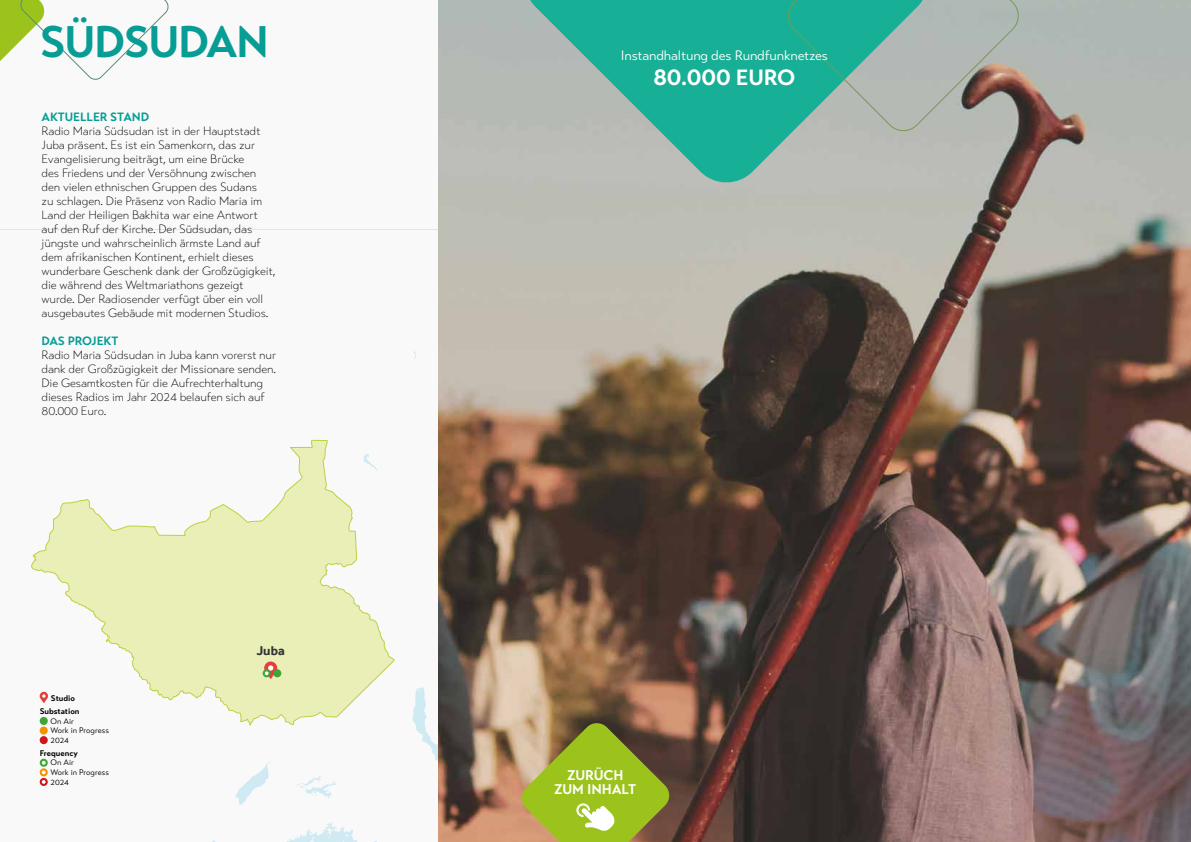
<style>
.page{position:relative;width:1191px;height:842px;background:#fff}
.page>*{position:absolute;margin:0;border:0;box-sizing:border-box;transform-origin:0 0}
.t1{font:700 44px "Transat Text";letter-spacing:-.03em;color:#079d95}
.t2{font:700 22px "Transat Text";letter-spacing:-.01em;color:#fff}
.t3{font:700 14px/14px "Transat Text";letter-spacing:-.01em;color:#fff;text-align:center}
.t4{font:13.6px "Transat Text Standard";letter-spacing:-.01em;color:#fff}
.t5{font:700 13.1px "Effra";color:#333}
.t6{font:300 12px/14px "Transat Text";letter-spacing:-.01em;color:#000}
.t7{font:700 12px "Transat Text";letter-spacing:-.01em;color:#079d95}
.t8{font:700 8.2px/13px "Transat Text";color:#000}
.t9{font:8px/9.6px "Transat Text Standard";color:#000}
</style>
<div class="page">
<div style="left:0;top:0;width:587px;height:842px;background:#f9f9f9"></div>
<svg style="left:31px;top:499px;width:180px;height:226px"></svg>
<svg style="left:211px;top:351px;width:227px;height:491px"></svg>
<div style="left:273px;top:669px;width:8px;height:8px;background:#3fa535;border-radius:50%"></div>
<svg style="left:264px;top:661px;width:13px;height:18px"></svg>
<img style="left:438px;top:0;width:753px;height:842px">
<svg style="left:0;top:0;width:169px;height:80px"></svg>
<svg style="left:521px;top:0;width:411px;height:186px;background:#65b5a5"></svg>
<svg style="left:786px;top:0;width:234px;height:133px;background:#80afa3"></svg>
<svg style="left:40px;top:692px;width:8px;height:11px"></svg>
<div style="left:40px;top:717px;width:8px;height:8px;background:#3fa535;border-radius:50%"></div>
<div style="left:40px;top:726px;width:8px;height:8px;background:#f39200;border-radius:50%"></div>
<div style="left:40px;top:736px;width:8px;height:8px;background:#cd1719;border-radius:50%"></div>
<svg style="left:40px;top:759px;width:8px;height:8px"></svg>
<svg style="left:40px;top:768px;width:8px;height:8px"></svg>
<svg style="left:42px;top:761px;width:4px;height:13px"></svg>
<svg style="left:40px;top:778px;width:8px;height:8px"></svg>
<svg style="left:42px;top:780px;width:4px;height:4px"></svg>
<svg style="left:520px;top:722px;width:150px;height:120px;background:#9aa63a"></svg>
<h1 class="t1" style="left:40px;top:15px;width:231px">SÜDSUDAN</h1>
<p class="t7" style="left:42px;top:109px;width:109px">AKTUELLER STAND</p>
<p class="t6" style="left:42px;top:124px;width:235px">Radio Maria Südsudan ist in der Hauptstadt Juba präsent. Es ist ein Samenkorn, das zur Evangelisierung beiträgt, um eine Brücke<br>des Friedens und der Versöhnung zwischen den vielen ethnischen Gruppen des Sudans<br>zu schlagen. Die Präsenz von Radio Maria im Land der Heiligen Bakhita war eine Antwort auf den Ruf der Kirche. Der Südsudan, das jüngste und wahrscheinlich ärmste Land auf dem afrikanischen Kontinent, erhielt dieses wunderbare Geschenk dank der Großzügigkeit, die während des Weltmariathons gezeigt wurde. Der Radiosender verfügt über ein voll ausgebautes Gebäude mit modernen Studios.</p>
<p class="t7" style="left:42px;top:333px;width:78px">DAS PROJEKT</p>
<p class="t6" style="left:42px;top:348px;width:236px">Radio Maria Südsudan in Juba kann vorerst nur dank der Großzügigkeit der Missionare senden.<br>Die Gesamtkosten für die Aufrechterhaltung dieses Radios im Jahr 2024 belaufen sich auf 80.000 Euro.</p>
<p class="t5" style="left:256px;top:642px;width:30px">Juba</p>
<p class="t4" style="left:621px;top:47px;width:209px">Instandhaltung des Rundfunknetzes</p>
<h2 class="t2" style="left:653px;top:64px;width:143px">80.000 EURO</h2>
<p class="t8" style="left:40px;top:692px;width:41px;text-indent:11px">Studio<br>Substation</p>
<p class="t9" style="left:51px;top:716px;width:60px">On Air<br>Work in Progress<br>2024</p>
<p class="t8" style="left:40px;top:746px;width:40px">Frequency</p>
<p class="t9" style="left:51px;top:758px;width:60px">On Air<br>Work in Progress<br>2024</p>
<p class="t3" style="left:554px;top:768px;width:83px">ZURÜCH<br>ZUM INHALT</p>
</div>
